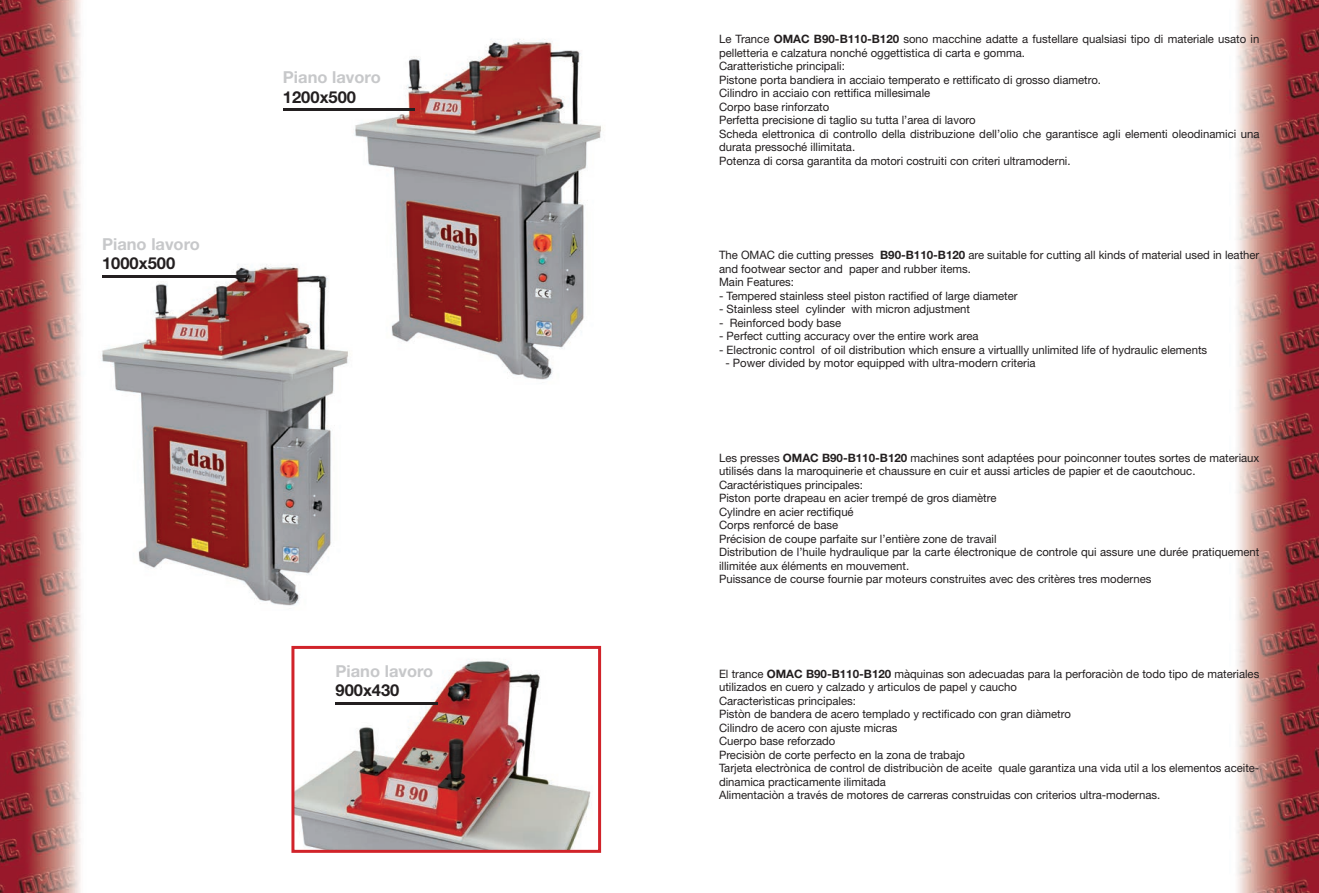
<style>
.page{position:relative;width:1319px;height:893px;background:#fff}
.page>*{position:absolute;margin:0;border:0;box-sizing:border-box;transform-origin:0 0}
.t1{font:700 16.5px "Helvetica Neue";color:#c7c8ca}
.t2{font:700 16.5px "Helvetica Neue";color:#231f20}
.t3{font:11.55px/13.5px "Helvetica Neue";color:#231f20}
.s1{font-weight:700}
</style>
<div class="page">
<img style="left:1236px;top:0;width:82px;height:893px">
<img style="left:0;top:0;width:81px;height:893px">
<img style="left:354px;top:39px;width:247px;height:341px">
<hr style="left:283px;top:108px;width:132px;height:3px;background:#231f20">
<img style="left:101px;top:264px;width:247px;height:342px">
<hr style="left:102px;top:275px;width:145px;height:2px;background:#231f20">
<img style="left:295px;top:661px;width:296px;height:188px">
<div style="left:291px;top:646px;width:310px;height:207px;border:3px solid #d1232a"></div>
<hr style="left:335px;top:702px;width:102px;height:2px;background:#231f20">
<h1 class="t1" style="left:102px;top:234px;width:99px">Piano lavoro</h1>
<h1 class="t2" style="left:102px;top:253px;width:75px">1000x500</h1>
<h1 class="t1" style="left:283px;top:67px;width:99px">Piano lavoro</h1>
<h1 class="t2" style="left:283px;top:86px;width:75px">1200x500</h1>
<h1 class="t1" style="left:335px;top:661px;width:99px">Piano lavoro</h1>
<h1 class="t2" style="left:335px;top:680px;width:65px">900x430</h1>
<p class="t3" style="left:719px;top:32px;width:542px">Le Trance <span class="s1">OMAC B90-B110-B120</span> sono macchine adatte a fustellare qualsiasi tipo di materiale usato in pelletteria e calzatura nonché oggettistica di carta e gomma.<br>Caratteristiche principali:<br>Pistone porta bandiera in acciaio temperato e rettificato di grosso diametro.<br>Cilindro in acciaio con rettifica millesimale<br>Corpo base rinforzato<br>Perfetta precisione di taglio su tutta l’area di lavoro<br>Scheda elettronica di controllo della distribuzione dell’olio che garantisce agli elementi oleodinamici una durata pressoché illimitata.<br>Potenza di corsa garantita da motori costruiti con criteri ultramoderni.</p>
<p class="t3" style="left:719px;top:248px;width:541px">The OMAC die cutting presses <span class="s1">B90-B110-B120</span> are suitable for cutting all kinds of material used in leather and footwear sector and paper and rubber items.<br>Main Features:</p>
<p class="t3" style="left:719px;top:289px;width:300px">- Tempered stainless steel piston ractified of large diameter</p>
<p class="t3" style="left:719px;top:302px;width:252px">- Stainless steel cylinder with micron adjustment</p>
<p class="t3" style="left:719px;top:316px;width:124px">- Reinforced body base</p>
<p class="t3" style="left:719px;top:329px;width:261px">- Perfect cutting accuracy over the entire work area</p>
<p class="t3" style="left:719px;top:343px;width:489px">- Electronic control of oil distribution which ensure a virtuallly unlimited life of hydraulic elements</p>
<p class="t3" style="left:725px;top:356px;width:312px">- Power divided by motor equipped with ultra-modern criteria</p>
<p class="t3" style="left:719px;top:451px;width:542px">Les presses <span class="s1">OMAC B90-B110-B120</span> machines sont adaptées pour poinconner toutes sortes de materiaux utilisés dans la maroquinerie et chaussure en cuir et aussi articles de papier et de caoutchouc.<br>Caractéristiques principales:<br>Piston porte drapeau en acier trempé de gros diamètre<br>Cylindre en acier rectifiqué<br>Corps renforcé de base<br>Précision de coupe parfaite sur l’entière zone de travail<br>Distribution de l’huile hydraulique par la carte électronique de controle qui assure une durée pratiquement illimitée aux éléments en mouvement.<br>Puissance de course fournie par moteurs construites avec des critères tres modernes</p>
<p class="t3" style="left:719px;top:667px;width:541px">El trance <span class="s1">OMAC B90-B110-B120</span> màquinas son adecuadas para la perforaciòn de todo tipo de materiales utilizados en cuero y calzado y articulos de papel y caucho<br>Caracterìsticas principales:<br>Pistòn de bandera de acero templado y rectificado con gran diàmetro<br>Cilindro de acero con ajuste micras<br>Cuerpo base reforzado<br>Precisiòn de corte perfecto en la zona de trabajo<br>Tarjeta electrònica de control de distribuciòn de aceite quale garantiza una vida util a los elementos aceite&shy;dinamica practicamente ilimitada<br>Alimentaciòn a través de motores de carreras construidas con criterios ultra-modernas.</p>
</div>
